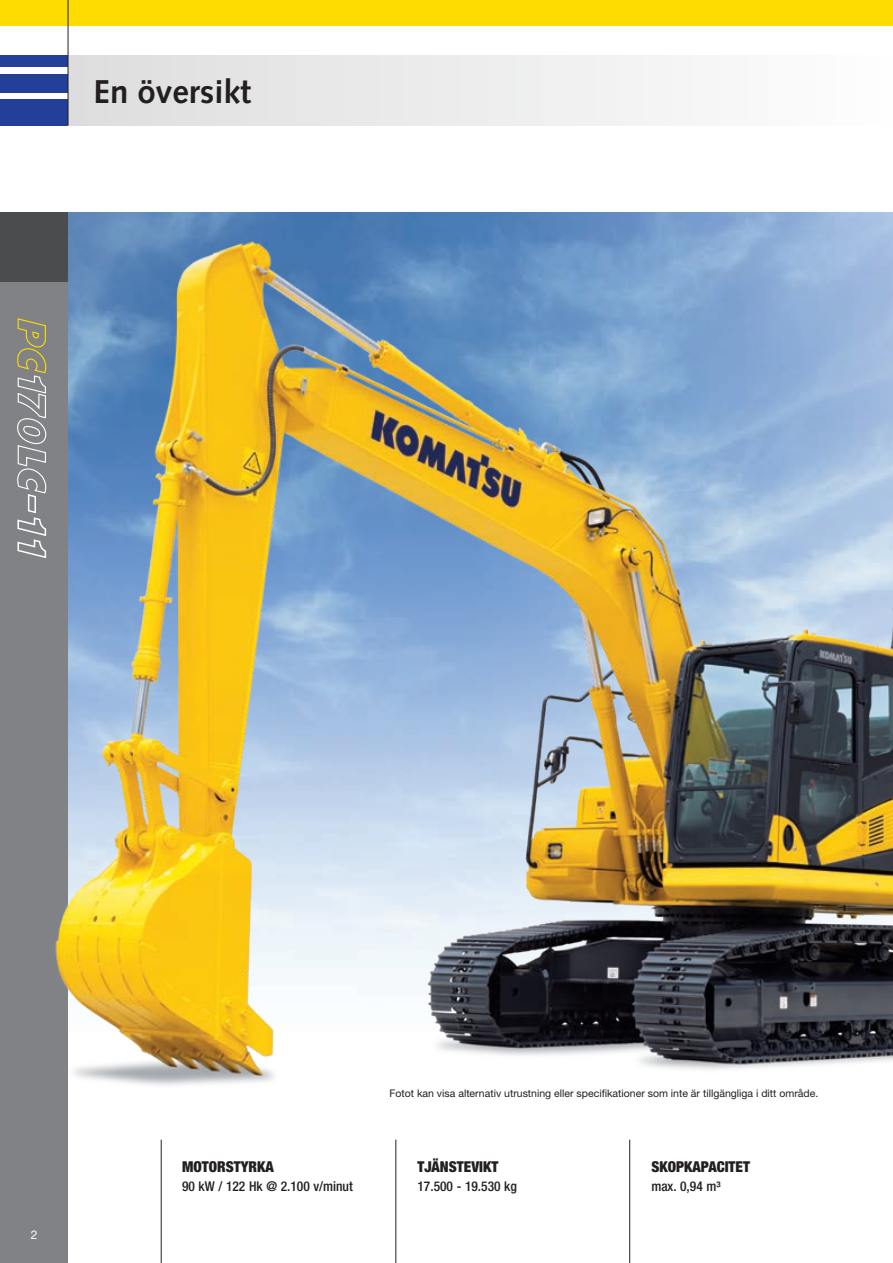
<style>
.page{position:relative;width:893px;height:1263px;background:#fff}
.page>*{position:absolute;margin:0;border:0;box-sizing:border-box;transform-origin:0 0}
.t1{font:700 33px "Syntax LTCE";color:#231f20}
.t2{font:900 condensed 15px "Helvetica Neue LT Pro";color:#231f20}
.t3{font:500 condensed 13.5px "Helvetica Neue LT Pro";color:#231f20}
.t4{font:12px "Helvetica Neue LT Pro";color:#fff}
.t5{font:10.5px "Helvetica Neue LT Pro";color:#231f20}
</style>
<div class="page">
<img style="left:68px;top:213px;width:825px;height:996px">
<div style="left:0;top:213px;width:68px;height:1050px;background:#808285"></div>
<div style="left:0;top:99px;width:68px;height:26px;background:#223f99"></div>
<div style="left:0;top:74px;width:68px;height:18px;background:#223f99"></div>
<div style="left:0;top:55px;width:68px;height:12px;background:#223f99"></div>
<div style="left:0;top:0;width:893px;height:26px;background:#ffdc01"></div>
<div style="left:0;top:213px;width:68px;height:69px;background:#4b4c4d"></div>
<div style="left:68px;top:55px;width:825px;height:70px;background:linear-gradient(to right,#ddddde,#fdfdfe)"></div>
<hr style="left:68px;top:0;width:1px;height:125px;background:#231f20">
<img style="left:17px;top:229px;width:876px;height:901px">
<hr style="left:395px;top:1140px;width:1px;height:123px;background:#231f20">
<hr style="left:161px;top:1140px;width:1px;height:123px;background:#231f20">
<hr style="left:629px;top:1140px;width:1px;height:123px;background:#231f20">
<h1 class="t1" style="left:94px;top:73px;width:159px">En översikt</h1>
<p class="t4" style="left:31px;top:1227px;width:8px">2</p>
<h2 class="t2" style="left:182px;top:1157px;width:93px">MOTORSTYRKA</h2>
<p class="t3" style="left:182px;top:1178px;width:172px">90 kW / 122 Hk @ 2.100 v/minut</p>
<p class="t5" style="left:389px;top:1087px;width:430px">Fotot kan visa alternativ utrustning eller specifikationer som inte är tillgängliga i ditt område.</p>
<h2 class="t2" style="left:417px;top:1157px;width:82px">TJÄNSTEVIKT</h2>
<p class="t3" style="left:417px;top:1178px;width:101px">17.500 - 19.530 kg</p>
<h2 class="t2" style="left:651px;top:1157px;width:100px">SKOPKAPACITET</h2>
<p class="t3" style="left:651px;top:1178px;width:71px">max. 0,94 m³</p>
</div>
